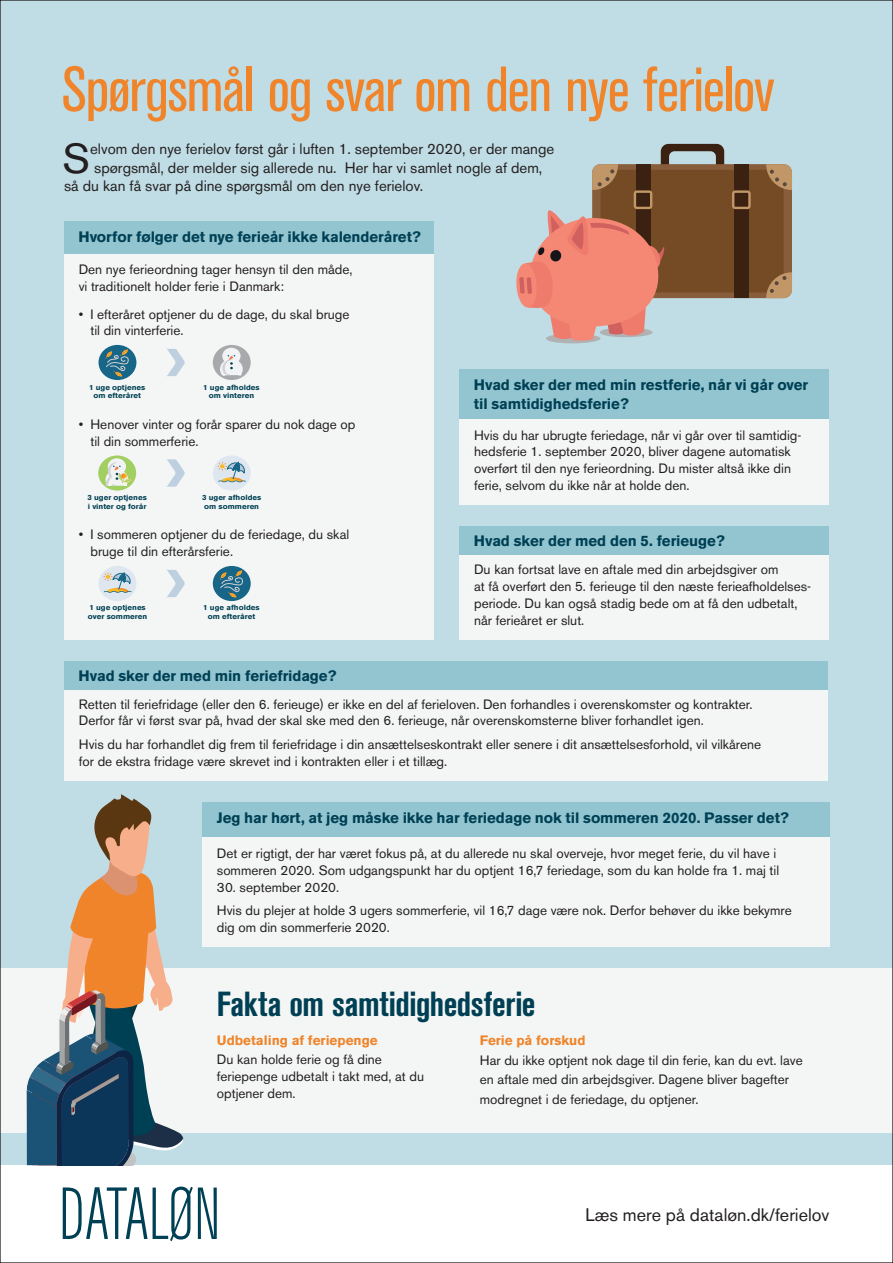
<style>
.page{position:relative;width:893px;height:1263px;background:#fff}
.page>*{position:absolute;margin:0;border:0;box-sizing:border-box;transform-origin:0 0}
.t1{font:condensed 63px "Akzidenz Grotesk BE";letter-spacing:-.015em;color:#f0842a}
.t2{font:41.55px "Akzidenz Grotesk BE";color:#231f20}
.t3{font:700 condensed 34.5px "Akzidenz Grotesk BE";letter-spacing:-.01em;color:#004054}
.t4{font:18px "Akzidenz Grotesk BE";color:#231f20}
.t5{font:700 15px/18.8px "Akzidenz Grotesk BE";letter-spacing:-.005em;color:#004054}
.t6{font:15px "Akzidenz Grotesk BE";color:#231f20}
.t7{font:13.5px/16.8px "Akzidenz Grotesk BE";color:#231f20}
.t8{font:700 13.5px "Akzidenz Grotesk BE";color:#f0842a}
.t9{font:700 7.35px/8.6px "Akzidenz Grotesk BE";color:#004054;text-align:center;scale:1.08 1}
</style>
<div class="page">
<div style="left:0;top:0;width:893px;height:1165px;background:#c0dce4"></div>
<svg style="left:63px;top:1186px;width:154px;height:55px"></svg>
<div style="left:64px;top:661px;width:763px;height:29px;background:#93c5d1"></div>
<div style="left:64px;top:690px;width:763px;height:90px;background:#f4f6f5"></div>
<div style="left:202px;top:802px;width:627px;height:35px;background:#93c5d1"></div>
<div style="left:202px;top:837px;width:627px;height:110px;background:#f4f6f5"></div>
<div style="left:0;top:968px;width:893px;height:165px;background:#f4f6f5"></div>
<svg style="left:26px;top:794px;width:157px;height:371px"></svg>
<div style="left:64px;top:221px;width:370px;height:33px;background:#93c5d1"></div>
<div style="left:64px;top:254px;width:370px;height:385px;background:#f4f6f5"></div>
<div style="left:99px;top:345px;width:37px;height:35px;background:#176688;border-radius:50%"></div>
<svg style="left:105px;top:350px;width:25px;height:26px"></svg>
<div style="left:213px;top:345px;width:38px;height:35px;background:#a8a9ad;border-radius:50%"></div>
<svg style="left:220px;top:348px;width:23px;height:27px"></svg>
<svg style="left:167px;top:349px;width:18px;height:27px"></svg>
<svg style="left:166px;top:459px;width:19px;height:28px"></svg>
<div style="left:213px;top:455px;width:38px;height:36px;background:#dee7ef;border-radius:50%"></div>
<svg style="left:218px;top:461px;width:28px;height:21px"></svg>
<svg style="left:98px;top:455px;width:38px;height:36px"></svg>
<svg style="left:105px;top:458px;width:27px;height:28px"></svg>
<svg style="left:167px;top:570px;width:18px;height:27px"></svg>
<div style="left:213px;top:566px;width:38px;height:35px;background:#176688;border-radius:50%"></div>
<svg style="left:220px;top:571px;width:23px;height:26px"></svg>
<div style="left:99px;top:566px;width:37px;height:35px;background:#dee7ef;border-radius:50%"></div>
<svg style="left:103px;top:572px;width:29px;height:21px"></svg>
<div style="left:459px;top:526px;width:370px;height:29px;background:#93c5d1"></div>
<div style="left:459px;top:555px;width:370px;height:84px;background:#f4f6f5"></div>
<div style="left:459px;top:370px;width:370px;height:50px;background:#93c5d1"></div>
<div style="left:459px;top:420px;width:370px;height:85px;background:#f4f6f5"></div>
<div style="left:546px;top:334px;width:54px;height:9px;background:#b0b1b2;border-radius:50%"></div>
<svg style="left:516px;top:144px;width:276px;height:198px"></svg>
<h1 class="t1" style="left:62px;top:54px;width:714px">Spørgsmål og svar om den nye ferielov</h1>
<h2 class="t2" style="left:62px;top:133px;width:29px">S</h2>
<p class="t6" style="left:90px;top:140px;width:466px">elvom den nye ferielov først går i luften 1. september 2020, er der mange</p>
<p class="t6" style="left:94px;top:158px;width:450px">spørgsmål, der melder sig allerede nu. Her har vi samlet nogle af dem,</p>
<p class="t6" style="left:64px;top:177px;width:361px">så du kan få svar på dine spørgsmål om den nye ferielov.</p>
<p class="t5" style="left:78px;top:228px;width:344px">Hvorfor følger det nye ferieår ikke kalenderåret?</p>
<p class="t7" style="left:79px;top:261px;width:275px">Den nye ferieordning tager hensyn til den måde, vi traditionelt holder ferie i Danmark:</p>
<p class="t7" style="left:90px;top:305px;width:261px;text-indent:-12px">• I efteråret optjener du de dage, du skal bruge til din vinterferie.</p>
<p class="t9" style="left:89px;top:383px;width:54px">1 uge optjenes om efteråret</p>
<p class="t9" style="left:203px;top:383px;width:54px">1 uge afholdes om vinteren</p>
<p class="t7" style="left:90px;top:416px;width:266px;text-indent:-12px">• Henover vinter og forår sparer du nok dage op til din sommerferie.</p>
<p class="t9" style="left:88px;top:493px;width:56px;text-align:left">3 uger optjenes i vinter og forår</p>
<p class="t9" style="left:202px;top:493px;width:56px">3 uger afholdes om sommeren</p>
<p class="t7" style="left:90px;top:526px;width:260px;text-indent:-12px">• I sommeren optjener du de feriedage, du skal bruge til din efterårsferie.</p>
<p class="t9" style="left:88px;top:603px;width:56px;text-align:left">1 uge optjenes over sommeren</p>
<p class="t9" style="left:203px;top:603px;width:54px">1 uge afholdes om efteråret</p>
<p class="t5" style="left:474px;top:376px;width:336px">Hvad sker der med min restferie, når vi går over til samtidighedsferie?</p>
<p class="t7" style="left:474px;top:426px;width:329px">Hvis du har ubrugte feriedage, når vi går over til samtidig&shy;hedsferie 1. september 2020, bliver dagene automatisk overført til den nye ferieordning. Du mister altså ikke din ferie, selvom du ikke når at holde den.</p>
<p class="t5" style="left:474px;top:532px;width:252px">Hvad sker der med den 5. ferieuge?</p>
<p class="t7" style="left:474px;top:561px;width:338px">Du kan fortsat lave en aftale med din arbejdsgiver om<br>at få overført den 5. ferieuge til den næste ferieafholdelses&shy;periode. Du kan også stadig bede om at få den udbetalt, når ferieåret er slut.</p>
<p class="t5" style="left:79px;top:666px;width:259px">Hvad sker der med min feriefridage?</p>
<p class="t7" style="left:79px;top:695px;width:675px">Retten til feriefridage (eller den 6. ferieuge) er ikke en del af ferieloven. Den forhandles i overenskomster og kontrakter.<br>Derfor får vi først svar på, hvad der skal ske med den 6. ferieuge, når overenskomsterne bliver forhandlet igen.</p>
<p class="t7" style="left:79px;top:735px;width:684px">Hvis du har forhandlet dig frem til feriefridage i din ansættelseskontrakt eller senere i dit ansættelsesforhold, vil vilkårene for de ekstra fridage være skrevet ind i kontrakten eller i et tillæg.</p>
<p class="t5" style="left:217px;top:809px;width:574px">Jeg har hørt, at jeg måske ikke har feriedage nok til sommeren 2020. Passer det?</p>
<p class="t7" style="left:217px;top:845px;width:564px">Det er rigtigt, der har været fokus på, at du allerede nu skal overveje, hvor meget ferie, du vil have i sommeren 2020. Som udgangspunkt har du optjent 16,7 feriedage, som du kan holde fra 1. maj til</p>
<p class="t7" style="left:217px;top:876px;width:576px;line-height:23.2px">30. september 2020.<br>Hvis du plejer at holde 3 ugers sommerferie, vil 16,7 dage være nok. Derfor behøver du ikke bekymre</p>
<p class="t7" style="left:217px;top:919px;width:174px">dig om din sommerferie 2020.</p>
<h3 class="t3" style="left:217px;top:984px;width:320px">Fakta om samtidighedsferie</h3>
<p class="t8" style="left:217px;top:1033px;width:162px">Udbetaling af feriepenge</p>
<p class="t7" style="left:217px;top:1051px;width:209px">Du kan holde ferie og få dine feriepenge udbetalt i takt med, at du optjener dem.</p>
<p class="t8" style="left:480px;top:1033px;width:107px">Ferie på forskud</p>
<p class="t7" style="left:480px;top:1050px;width:324px;line-height:19.5px">Har du ikke optjent nok dage til din ferie, kan du evt. lave en aftale med din arbejdsgiver. Dagene bliver bagefter modregnet i de feriedage, du optjener.</p>
<h3 class="t4" style="left:585px;top:1204px;width:246px">Læs mere på dataløn.dk/ferielov</h3>
</div>
